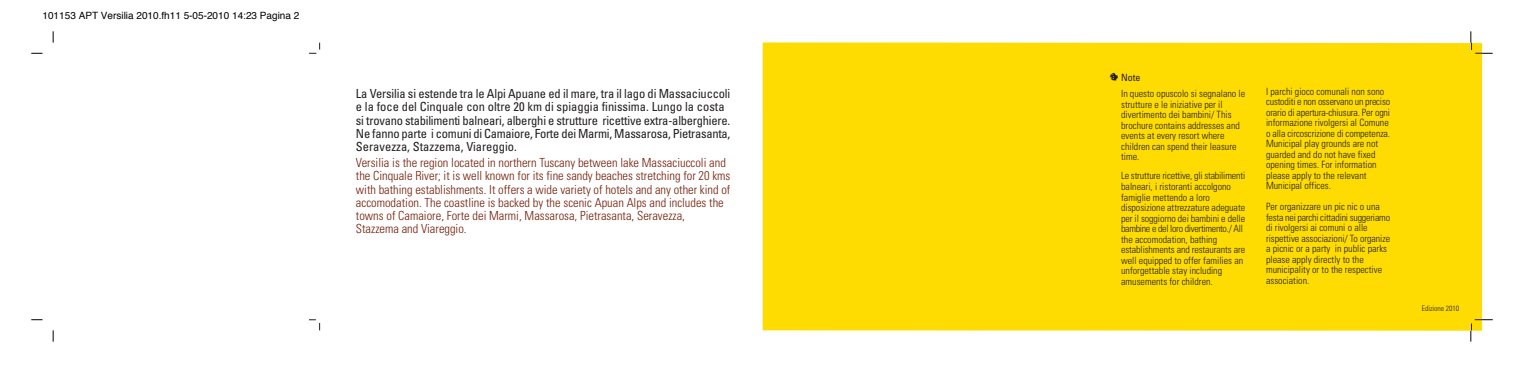
<style>
.page{position:relative;width:1524px;height:373px;background:#fff}
.page>*{position:absolute;margin:0;border:0;box-sizing:border-box;transform-origin:0 0}
.t1{font:300 condensed 12.5px/13.1px "Univers";color:#751d08}
.t2{font:condensed 12.5px/13.1px "Univers";letter-spacing:-.015em;color:#231f20}
.t3{font:300 condensed 10px/10.5px "Univers";color:#231f20}
.t4{font:10px "Helvetica";color:#000}
.t5{font:condensed 10px "Univers";color:#231f20}
.t6{font:300 condensed 7.5px "Univers";color:#231f20}
</style>
<div class="page">
<svg style="left:31px;top:319px;width:12px;height:1px"></svg>
<svg style="left:31px;top:53px;width:12px;height:1px"></svg>
<svg style="left:53px;top:31px;width:1px;height:12px"></svg>
<div style="left:762px;top:43px;width:719px;height:287px;background:#ffdc01"></div>
<svg style="left:1110px;top:73px;width:8px;height:8px"></svg>
<svg style="left:309px;top:43px;width:11px;height:11px"></svg>
<svg style="left:309px;top:319px;width:11px;height:11px"></svg>
<svg style="left:1470px;top:319px;width:22px;height:22px"></svg>
<svg style="left:1470px;top:31px;width:22px;height:23px"></svg>
<p class="t4" style="left:43px;top:11px;width:258px">101153 APT Versilia 2010.fh11 5-05-2010 14:23 Pagina 2</p>
<p class="t2" style="left:356px;top:88px;width:376px">La Versilia si estende tra le Alpi Apuane ed il mare, tra il lago di Massaciuccoli e la foce del Cinquale con oltre 20 km di spiaggia finissima. Lungo la costa si trovano stabilimenti balneari, alberghi e strutture ricettive extra-alberghiere.<br>Ne fanno parte i comuni di Camaiore, Forte dei Marmi, Massarosa, Pietrasanta, Seravezza, Stazzema, Viareggio.</p>
<p class="t1" style="left:356px;top:157px;width:376px">Versilia is the region located in northern Tuscany between lake Massaciuccoli and the Cinquale River; it is well known for its fine sandy beaches stretching for 20 kms with bathing establishments. It offers a wide variety of hotels and any other kind of accomodation. The coastline is backed by the scenic Apuan Alps and includes the towns of Camaiore, Forte dei Marmi, Massarosa, Pietrasanta, Seravezza, Stazzema and Viareggio.</p>
<p class="t5" style="left:1121px;top:74px;width:21px">Note</p>
<p class="t3" style="left:1121px;top:89px;width:126px">In questo opuscolo si segnalano le strutture e le iniziative per il divertimento dei bambini/ This brochure contains addresses and events at every resort where children can spend their leasure time.</p>
<p class="t3" style="left:1121px;top:171px;width:126px">Le strutture ricettive, gli stabilimenti balneari, i ristoranti accolgono famiglie mettendo a loro disposizione attrezzature adeguate per il soggiorno dei bambini e delle bambine e del loro divertimento./ All the accomodation, bathing establishments and restaurants are well equipped to offer families an unforgettable stay including amusements for children.</p>
<p class="t3" style="left:1266px;top:87px;width:126px">I parchi gioco comunali non sono custoditi e non osservano un preciso orario di apertura-chiusura. Per ogni informazione rivolgersi al Comune o alla circoscrizione di competenza.<br>Municipal play grounds are not guarded and do not have fixed opening times. For information please apply to the relevant<br>Municipal offices.</p>
<p class="t3" style="left:1266px;top:202px;width:126px">Per organizzare un pic nic o una festa nei parchi cittadini suggeriamo di rivolgersi ai comuni o alle rispettive associazioni/ To organize a picnic or a party in public parks please apply directly to the municipality or to the respective association.</p>
<p class="t6" style="left:1421px;top:305px;width:39px">Edizione 2010</p>
</div>
